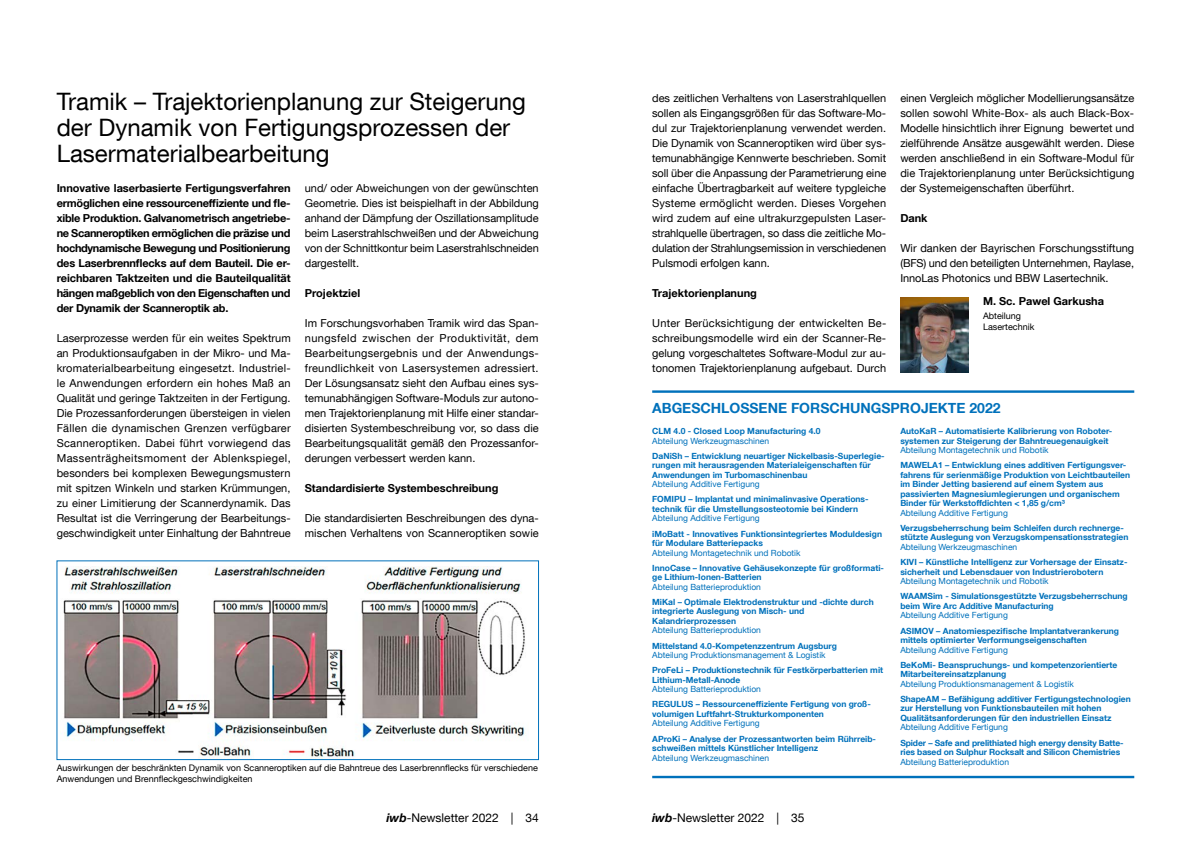
<style>
.page{position:relative;width:1191px;height:842px;background:#fff}
.page>*{position:absolute;margin:0;border:0;box-sizing:border-box;transform-origin:0 0}
.t1{font:24px/26px "TUM Neue Helvetica";color:#000}
.t2{font:700 14px "TUM Neue Helvetica";color:#0071bb}
.t3{font:12px "TUM Neue Helvetica";color:#000}
.t4{font:11px/15px "TUM Neue Helvetica";letter-spacing:-.005em;color:#000;text-align:justify}
.t5{font:700 11px/15px "TUM Neue Helvetica";color:#000;text-align:justify}
.t6{font:9px/10.8px "TUM Neue Helvetica";color:#000}
.t7{font:700 8.5px/9.5px "TUM Neue Helvetica";color:#0071bb}
.t8{font:8.5px "TUM Neue Helvetica";color:#0071bb}
.s1{font-weight:700;font-style:italic}
</style>
<div class="page">
<img style="left:63px;top:566px;width:463px;height:192px">
<div style="left:57px;top:561px;width:482px;height:199px;border:1px solid #0071bb"></div>
<img style="left:900px;top:297px;width:69px;height:75px">
<hr style="left:652px;top:390px;width:482px;height:3px;background:#0071bb">
<hr style="left:652px;top:776px;width:482px;height:2px;background:#0071bb">
<h1 class="t1" style="left:57px;top:88px;width:470px">Tramik – Trajektorienplanung zur Steigerung der Dynamik von Fertigungsprozessen der<br>Lasermaterialbearbeitung</h1>
<p class="t5" style="left:57px;top:180px;width:235px">Innovative laserbasierte Fertigungsverfahren ermöglichen eine ressourceneffiziente und fle&shy;xible Produktion. Galvanometrisch angetriebe&shy;ne Scanneroptiken ermöglichen die präzise und hochdynamische Bewegung und Positionierung des Laserbrennflecks auf dem Bauteil. Die er&shy;reichbaren Taktzeiten und die Bauteilqualität hängen maßgeblich von den Eigenschaften und der Dynamik der Scanneroptik ab.</p>
<p class="t4" style="left:57px;top:330px;width:235px">Laserprozesse werden für ein weites Spektrum an Produktionsaufgaben in der Mikro- und Ma&shy;kromaterialbearbeitung eingesetzt. Industriel&shy;le Anwendungen erfordern ein hohes Maß an Qualität und geringe Taktzeiten in der Fertigung.<br>Die Prozessanforderungen übersteigen in vielen Fällen die dynamischen Grenzen verfügbarer Scanneroptiken. Dabei führt vorwiegend das Massenträgheitsmoment der Ablenkspiegel, besonders bei komplexen Bewegungsmustern mit spitzen Winkeln und starken Krümmungen, zu einer Limitierung der Scannerdynamik. Das Resultat ist die Verringerung der Bearbeitungs&shy;geschwindigkeit unter Einhaltung der Bahntreue</p>
<p class="t4" style="left:305px;top:180px;width:236px">und/ oder Abweichungen von der gewünschten Geometrie. Dies ist beispielhaft in der Abbildung anhand der Dämpfung der Oszillationsamplitude beim Laserstrahlschweißen und der Abweichung von der Schnittkontur beim Laserstrahlschneiden dargestellt.</p>
<p class="t5" style="left:305px;top:285px;width:57px">Projektziel</p>
<p class="t4" style="left:305px;top:315px;width:235px">Im Forschungsvorhaben Tramik wird das Span&shy;nungsfeld zwischen der Produktivität, dem Bearbeitungsergebnis und der Anwendungs&shy;freundlichkeit von Lasersystemen adressiert.<br>Der Lösungsansatz sieht den Aufbau eines sys&shy;temunabhängigen Software-Moduls zur autono&shy;men Trajektorienplanung mit Hilfe einer standar&shy;disierten Systembeschreibung vor, so dass die Bearbeitungsqualität gemäß den Prozessanfor&shy;derungen verbessert werden kann.</p>
<p class="t5" style="left:305px;top:480px;width:195px">Standardisierte Systembeschreibung</p>
<p class="t4" style="left:305px;top:510px;width:235px">Die standardisierten Beschreibungen des dyna&shy;mischen Verhaltens von Scanneroptiken sowie</p>
<p class="t6" style="left:57px;top:762px;width:482px">Auswirkungen der beschränkten Dynamik von Scanneroptiken auf die Bahntreue des Laserbrennflecks für verschiedene<br>Anwendungen und Brennfleckgeschwindigkeiten</p>
<p class="t4" style="left:652px;top:90px;width:236px">des zeitlichen Verhaltens von Laserstrahlquellen sollen als Eingangsgrößen für das Software-Mo&shy;dul zur Trajektorienplanung verwendet werden.<br>Die Dynamik von Scanneroptiken wird über sys&shy;temunabhängige Kennwerte beschrieben. Somit soll über die Anpassung der Parametrierung eine einfache Übertragbarkeit auf weitere typgleiche Systeme ermöglicht werden. Dieses Vorgehen wird zudem auf eine ultrakurzgepulsten Laser&shy;strahlquelle übertragen, so dass die zeitliche Mo&shy;dulation der Strahlungsemission in verschiedenen Pulsmodi erfolgen kann.</p>
<p class="t5" style="left:652px;top:285px;width:106px">Trajektorienplanung</p>
<p class="t4" style="left:652px;top:315px;width:235px">Unter Berücksichtigung der entwickelten Be&shy;schreibungsmodelle wird ein der Scanner-Re&shy;gelung vorgeschaltetes Software-Modul zur au&shy;tonomen Trajektorienplanung aufgebaut. Durch</p>
<p class="t4" style="left:900px;top:90px;width:235px">einen Vergleich möglicher Modellierungsansätze sollen sowohl White-Box- als auch Black-Box-Modelle hinsichtlich ihrer Eignung bewertet und zielführende Ansätze ausgewählt werden. Diese werden anschließend in ein Software-Modul für die Trajektorienplanung unter Berücksichtigung der Systemeigenschaften überführt.</p>
<p class="t5" style="left:900px;top:210px;width:29px">Dank</p>
<p class="t4" style="left:900px;top:240px;width:235px">Wir danken der Bayrischen Forschungsstiftung (BFS) und den beteiligten Unternehmen, Raylase, InnoLas Photonics und BBW Lasertechnik.</p>
<p class="t5" style="left:983px;top:293px;width:122px">M. Sc. Pawel Garkusha</p>
<p class="t6" style="left:983px;top:310px;width:53px">Abteilung<br>Lasertechnik</p>
<p class="t2" style="left:652px;top:399px;width:350px">ABGESCHLOSSENE FORSCHUNGSPROJEKTE 2022</p>
<p class="t7" style="left:652px;top:426px;width:170px">CLM 4.0 - Closed Loop Manufacturing 4.0</p>
<p class="t8" style="left:652px;top:435px;width:118px">Abteilung Werkzeugmaschinen</p>
<p class="t7" style="left:652px;top:451px;width:234px">DaNiSh – Entwicklung neuartiger Nickelbasis-Superlegie&shy;rungen mit herausragenden Materialeigenschaften für<br>Anwendungen im Turbomaschinenbau</p>
<p class="t8" style="left:652px;top:479px;width:109px">Abteilung Additive Fertigung</p>
<p class="t7" style="left:652px;top:494px;width:218px">FOMIPU – Implantat und minimalinvasive Operations&shy;technik für die Umstellungsosteotomie bei Kindern</p>
<p class="t8" style="left:652px;top:513px;width:109px">Abteilung Additive Fertigung</p>
<p class="t7" style="left:652px;top:528px;width:231px">iMoBatt - Innovatives Funktionsintegriertes Moduldesign für Modulare Batteriepacks</p>
<p class="t8" style="left:652px;top:547px;width:150px">Abteilung Montagetechnik und Robotik</p>
<p class="t7" style="left:652px;top:563px;width:233px">InnoCase – Innovative Gehäusekonzepte für großformati&shy;ge Lithium-Ionen-Batterien</p>
<p class="t8" style="left:652px;top:581px;width:110px">Abteilung Batterieproduktion</p>
<p class="t7" style="left:652px;top:597px;width:223px">MiKal – Optimale Elektrodenstruktur und -dichte durch integrierte Auslegung von Misch- und<br>Kalandrierprozessen</p>
<p class="t8" style="left:652px;top:625px;width:110px">Abteilung Batterieproduktion</p>
<p class="t7" style="left:652px;top:640px;width:186px">Mittelstand 4.0-Kompetenzzentrum Augsburg</p>
<p class="t8" style="left:652px;top:650px;width:175px">Abteilung Produktionsmanagement &amp; Logistik</p>
<p class="t7" style="left:652px;top:665px;width:232px">ProFeLi – Produktionstechnik für Festkörperbatterien mit<br>Lithium-Metall-Anode</p>
<p class="t8" style="left:652px;top:684px;width:110px">Abteilung Batterieproduktion</p>
<p class="t7" style="left:652px;top:699px;width:219px">REGULUS – Ressourceneffiziente Fertigung von groß&shy;volumigen Luftfahrt-Strukturkomponenten</p>
<p class="t8" style="left:652px;top:718px;width:109px">Abteilung Additive Fertigung</p>
<p class="t7" style="left:652px;top:734px;width:225px">AProKi – Analyse der Prozessantworten beim Rührreib&shy;schweißen mittels Künstlicher Intelligenz</p>
<p class="t8" style="left:652px;top:752px;width:118px">Abteilung Werkzeugmaschinen</p>
<p class="t7" style="left:900px;top:426px;width:213px">AutoKaR – Automatisierte Kalibrierung von Roboter&shy;systemen zur Steigerung der Bahntreuegenauigkeit</p>
<p class="t8" style="left:900px;top:445px;width:150px">Abteilung Montagetechnik und Robotik</p>
<p class="t7" style="left:900px;top:460px;width:231px">MAWELA1 – Entwicklung eines additiven Fertigungsver&shy;fahrens für serienmäßige Produktion von Leichtbauteilen im Binder Jetting basierend auf einem System aus passivierten Magnesiumlegierungen und organischem Binder für Werkstoffdichten &lt; 1,85 g/cm³</p>
<p class="t8" style="left:900px;top:507px;width:109px">Abteilung Additive Fertigung</p>
<p class="t7" style="left:900px;top:523px;width:230px">Verzugsbeherrschung beim Schleifen durch rechnerge&shy;stützte Auslegung von Verzugskompensationsstrategien</p>
<p class="t8" style="left:900px;top:542px;width:118px">Abteilung Werkzeugmaschinen</p>
<p class="t7" style="left:900px;top:557px;width:228px">KIVI – Künstliche Intelligenz zur Vorhersage der Einsatz&shy;sicherheit und Lebensdauer von Industrierobotern</p>
<p class="t8" style="left:900px;top:576px;width:150px">Abteilung Montagetechnik und Robotik</p>
<p class="t7" style="left:900px;top:591px;width:229px">WAAMSim - Simulationsgestützte Verzugsbeherrschung beim Wire Arc Additive Manufacturing</p>
<p class="t8" style="left:900px;top:610px;width:109px">Abteilung Additive Fertigung</p>
<p class="t7" style="left:900px;top:625px;width:220px">ASIMOV – Anatomiespezifische Implantatverankerung mittels optimierter Verformungseigenschaften</p>
<p class="t8" style="left:900px;top:644px;width:109px">Abteilung Additive Fertigung</p>
<p class="t7" style="left:900px;top:660px;width:219px">BeKoMi- Beanspruchungs- und kompetenzorientierte<br>Mitarbeitereinsatzplanung</p>
<p class="t8" style="left:900px;top:678px;width:175px">Abteilung Produktionsmanagement &amp; Logistik</p>
<p class="t7" style="left:900px;top:694px;width:232px">ShapeAM – Befähigung additiver Fertigungstechnologien zur Herstellung von Funktionsbauteilen mit hohen<br>Qualitätsanforderungen für den industriellen Einsatz</p>
<p class="t8" style="left:900px;top:722px;width:109px">Abteilung Additive Fertigung</p>
<p class="t7" style="left:900px;top:737px;width:225px">Spider – Safe and prelithiated high energy density Batte&shy;ries based on Sulphur Rocksalt and Silicon Chemistries</p>
<p class="t8" style="left:900px;top:756px;width:110px">Abteilung Batterieproduktion</p>
<p class="t3" style="left:386px;top:810px;width:154px"><span class="s1">iwb</span>-Newsletter 2022 | 34</p>
<p class="t3" style="left:652px;top:810px;width:154px"><span class="s1">iwb</span>-Newsletter 2022 | 35</p>
</div>
